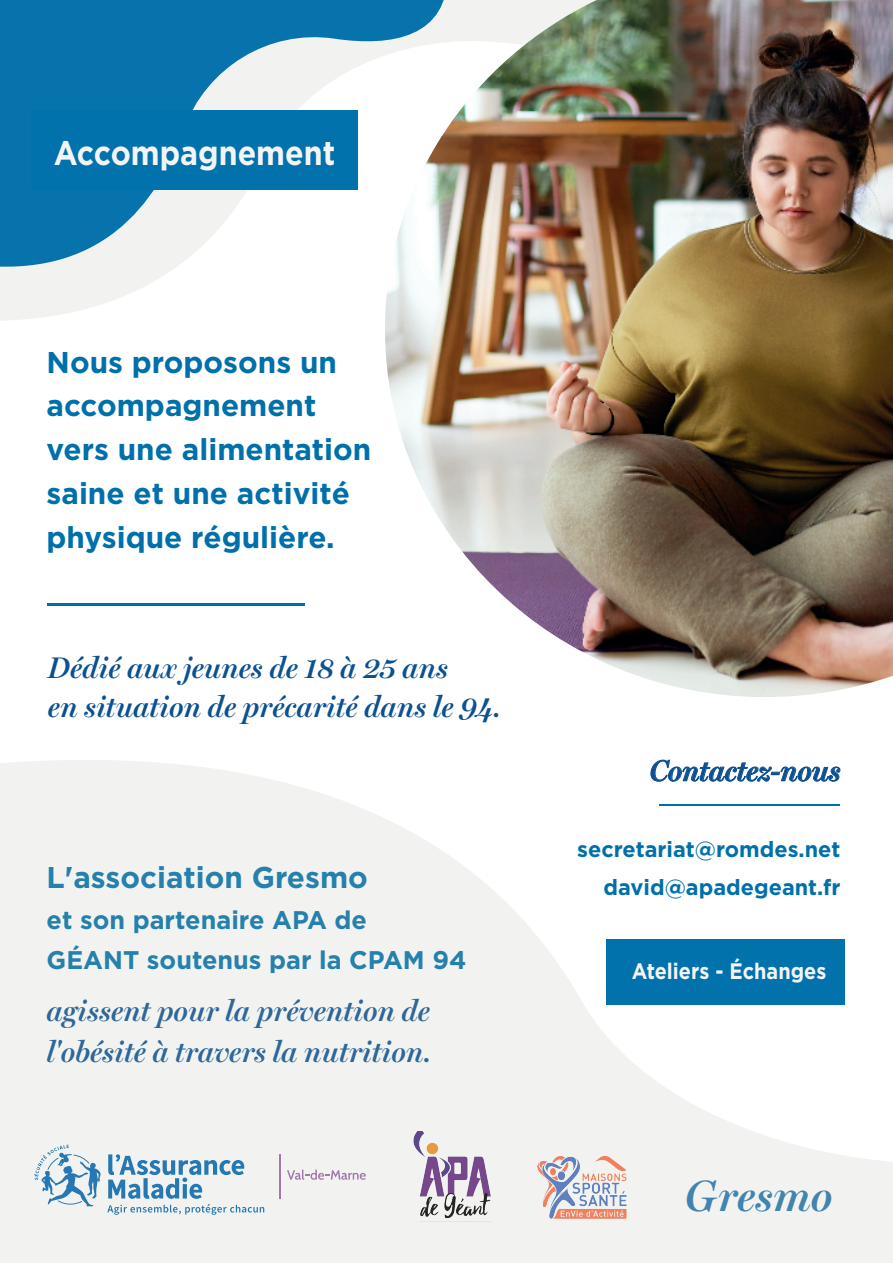
<style>
.page{position:relative;width:893px;height:1263px;background:#fff}
.page>*{position:absolute;margin:0;border:0;box-sizing:border-box;transform-origin:0 0}
.t1{font:italic 600 44.25px "Miller Display";color:#2374ac}
.t2{font:700 34.05px "Gotham";color:#f4f4f4;scale:.89 1}
.t3{font:italic 600 30px/39px "Miller Display";color:#0b5191}
.t4{font:700 30px/43.8px "Gotham";color:#0070aa}
.t5{font:italic 600 29.7px "Miller Display";color:#0d5092}
.t6{font:700 25.5px/40.5px "Gotham";color:#0070aa}
.t7{font:700 22.35px "Gotham";color:#f4f4f4;scale:.89 1}
.t8{font:700 21.9px/37.7px "Gotham";color:#0070aa;text-align:right}
</style>
<div class="page">
<svg style="left:0;top:280px;width:156px;height:41px;fill:#f2f3f1"></svg>
<svg style="left:0;top:0;width:385px;height:280px;fill:#0673ac"></svg>
<img style="left:385px;top:0;width:508px;height:697px">
<div style="left:31px;top:110px;width:327px;height:80px;background:#0172ab"></div>
<hr style="left:47px;top:603px;width:257px;height:3px;background:#0070aa">
<svg style="left:0;top:760px;width:893px;height:503px;fill:#f2f3f1"></svg>
<div style="left:606px;top:939px;width:238px;height:66px;background:#0172ab"></div>
<p class="t2" style="left:54px;top:133px;width:318px">Accompagnement</p>
<p class="t4" style="left:47px;top:339px;width:326px">Nous proposons un accompagnement vers une alimentation saine et une activité physique régulière.</p>
<p class="t3" style="left:48px;top:648px;width:454px">Dédié aux jeunes de 18 à 25 ans<br>en situation de précarité dans le 94.</p>
<p class="t4" style="left:47px;top:855px;width:323px">L'association Gresmo</p>
<p class="t6" style="left:47px;top:899px;width:421px">et son partenaire APA de<br>GÉANT soutenus par la CPAM 94</p>
<p class="t3" style="left:47px;top:990px;width:386px;line-height:40.5px">agissent pour la prévention de l'obésité à travers la nutrition.</p>
<p class="t5" style="left:650px;top:753px;width:192px">Contactez-nous</p>
<p class="t8" style="left:577px;top:830px;width:265px">secretariat@romdes.net david@apadegeant.fr</p>
<p class="t7" style="left:632px;top:958px;width:220px">Ateliers - Échanges</p>
<h1 class="t1" style="left:685px;top:1170px;width:149px">Gresmo</h1>
</div>
